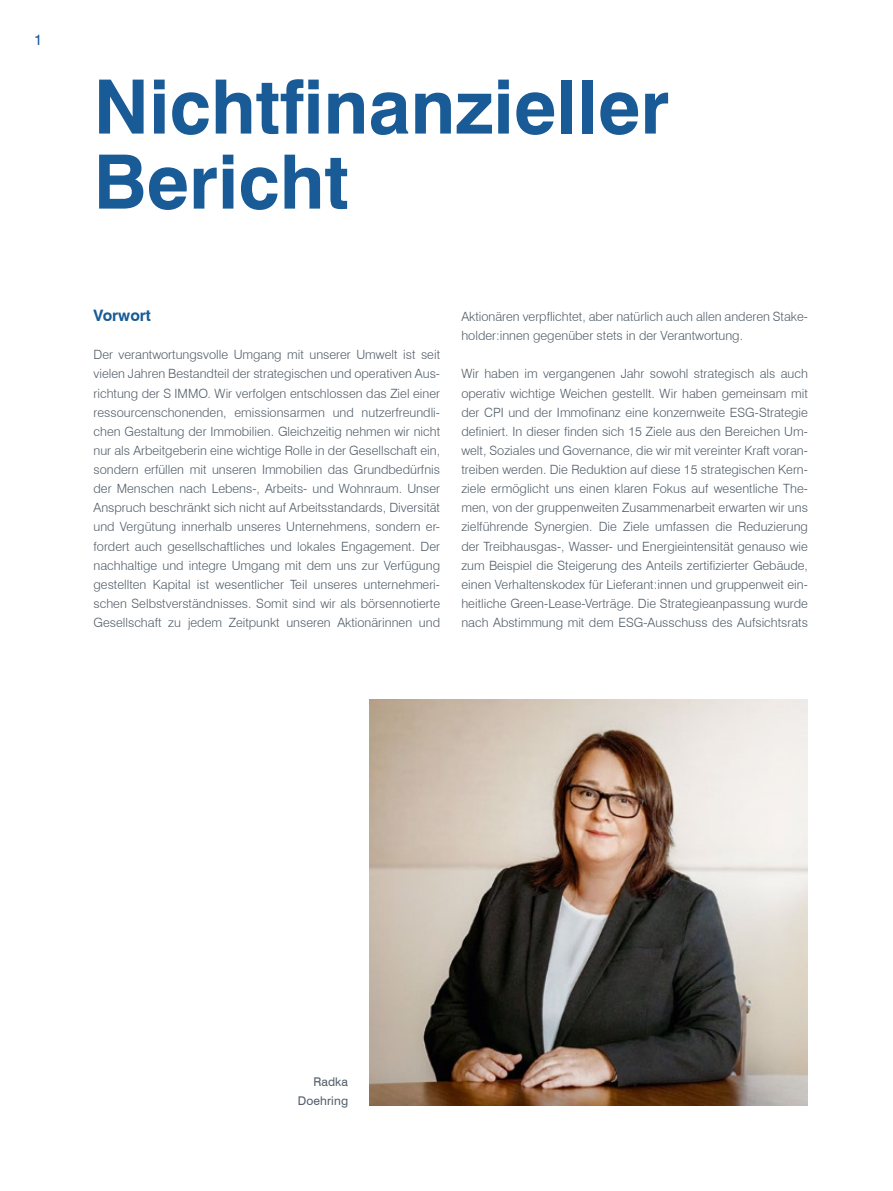
<style>
.page{position:relative;width:893px;height:1191px;background:#fff}
.page>*{position:absolute;margin:0;border:0;box-sizing:border-box;transform-origin:0 0}
.t1{font:700 75px/75px "Swiss 721 BT";color:#195b96}
.t2{font:700 15.75px "Swiss 721 BT";color:#195b96}
.t3{font:15px "Swiss 721 BT";color:#195b96}
.t4{font:300 12.75px/19.2px "Swiss 721 BT";color:#525e69;text-align:justify}
.t5{font:12px/19.2px "Swiss 721 BT";letter-spacing:.01em;color:#525e69;text-align:right}
</style>
<div class="page">
<img style="left:369px;top:699px;width:439px;height:406px">
<p class="t3" style="left:34px;top:31px;width:10px">1</p>
<h1 class="t1" style="left:94px;top:69px;width:577px">Nichtfinanzieller<br>Bericht</h1>
<p class="t2" style="left:94px;top:306px;width:59px">Vorwort</p>
<p class="t4" style="left:94px;top:345px;width:348px">Der verantwortungsvolle Umgang mit unserer Umwelt ist seit vielen Jahren Bestandteil der strategischen und operativen Aus&shy;richtung der S IMMO. Wir verfolgen entschlossen das Ziel einer ressourcenschonenden, emissionsarmen und nutzerfreundli&shy;chen Gestaltung der Immobilien. Gleichzeitig nehmen wir nicht nur als Arbeitgeberin eine wichtige Rolle in der Gesellschaft ein, sondern erfüllen mit unseren Immobilien das Grundbedürfnis der Menschen nach Lebens-, Arbeits- und Wohnraum. Unser Anspruch beschränkt sich nicht auf Arbeitsstandards, Diversität und Vergütung innerhalb unseres Unternehmens, sondern er&shy;fordert auch gesellschaftliches und lokales Engagement. Der nachhaltige und integre Umgang mit dem uns zur Verfügung gestellten Kapital ist wesentlicher Teil unseres unternehmeri&shy;schen Selbstverständnisses. Somit sind wir als börsennotierte Gesellschaft zu jedem Zeitpunkt unseren Aktionärinnen und</p>
<p class="t4" style="left:461px;top:307px;width:348px">-Aktionären verpflichtet, aber natürlich auch allen anderen Stake&shy;holder:innen gegenüber stets in der Verantwortung.</p>
<p class="t4" style="left:461px;top:364px;width:348px">Wir haben im vergangenen Jahr sowohl strategisch als auch operativ wichtige Weichen gestellt. Wir haben gemeinsam mit der CPI und der Immofinanz eine konzernweite ESG-Strategie definiert. In dieser finden sich 15 Ziele aus den Bereichen Um&shy;welt, Soziales und Governance, die wir mit vereinter Kraft voran&shy;treiben werden. Die Reduktion auf diese 15 strategischen Kern&shy;ziele ermöglicht uns einen klaren Fokus auf wesentliche The&shy;men, von der gruppenweiten Zusammenarbeit erwarten wir uns zielführende Synergien. Die Ziele umfassen die Reduzierung der Treibhausgas-, Wasser- und Energieintensität genauso wie zum Beispiel die Steigerung des Anteils zertifizierter Gebäude, einen Verhaltenskodex für Lieferant:innen und gruppenweit ein&shy;heitliche Green-Lease-Verträge. Die Strategieanpassung wurde nach Abstimmung mit dem ESG-Ausschuss des Aufsichtsrats</p>
<p class="t5" style="left:298px;top:1072px;width:52px">Radka<br>Doehring</p>
</div>
